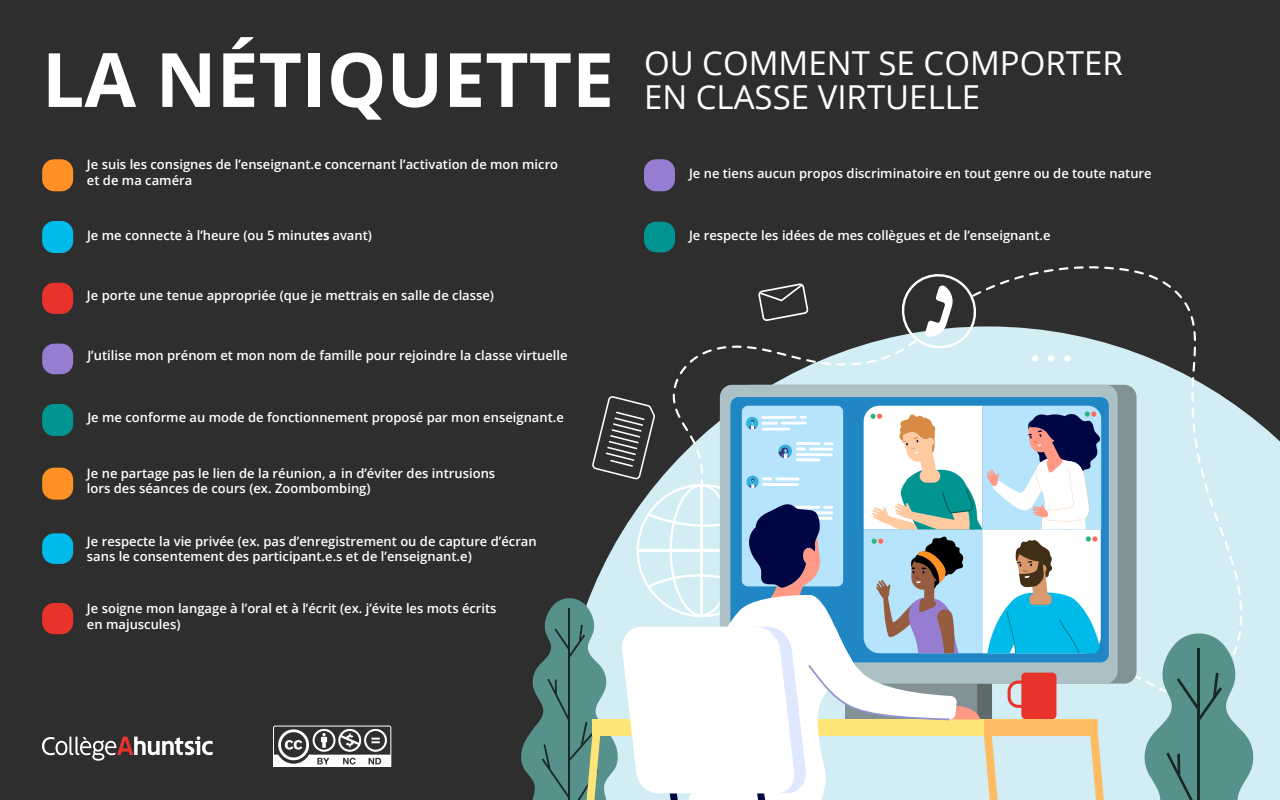
<style>
.page{position:relative;width:1280px;height:800px;background:#2e2e2e}
.page>*{position:absolute;margin:0;border:0;box-sizing:border-box;transform-origin:0 0}
.t1{font:700 75px "Open Sans";color:#fff}
.t2{font:33px/34px "Open Sans";color:#fff}
.t3{font:600 13px/15.6px "Open Sans";color:#fff}
.s1{font-weight:700}
</style>
<div class="page">
<svg style="left:42px;top:736px;width:171px;height:25px"></svg>
<div style="left:1106px;top:410px;width:174px;height:390px;background:#d3edf4"></div>
<svg style="left:1047px;top:266px;width:195px;height:429px;fill:#d3edf4"></svg>
<div style="left:739px;top:385px;width:398px;height:299px;background:#829193;border-radius:12px"></div>
<svg style="left:720px;top:385px;width:398px;height:299px;fill:#acc1c6"></svg>
<svg style="left:1126px;top:630px;width:146px;height:170px"></svg>
<svg style="left:521px;top:270px;width:585px;height:530px"></svg>
<div style="left:42px;top:283px;width:31px;height:31px;background:#e8332b;border-radius:12px"></div>
<div style="left:42px;top:603px;width:31px;height:31px;background:#e8332b;border-radius:12px"></div>
<div style="left:42px;top:344px;width:31px;height:30px;background:#977dd1;border-radius:12px"></div>
<div style="left:644px;top:159px;width:31px;height:32px;background:#977dd1;border-radius:12px"></div>
<div style="left:42px;top:404px;width:31px;height:32px;background:#009590;border-radius:12px"></div>
<div style="left:644px;top:222px;width:31px;height:30px;background:#009590;border-radius:12px"></div>
<div style="left:42px;top:159px;width:31px;height:32px;background:#ff9124;border-radius:12px"></div>
<div style="left:42px;top:468px;width:31px;height:32px;background:#ff9124;border-radius:12px"></div>
<div style="left:42px;top:221px;width:31px;height:32px;background:#00bbea;border-radius:12px"></div>
<div style="left:42px;top:533px;width:31px;height:31px;background:#00bbea;border-radius:12px"></div>
<svg style="left:273px;top:726px;width:118px;height:41px"></svg>
<h1 class="t1" style="left:42px;top:27px;width:574px">LA NÉTIQUETTE</h1>
<p class="t3" style="left:87px;top:157px;width:473px">Je suis les consignes de l’enseignant.e concernant l’activation de mon micro et de ma caméra</p>
<p class="t3" style="left:87px;top:227px;width:286px">Je me connecte à l’heure (ou 5 minut<span class="s1">es</span> avant)</p>
<p class="t3" style="left:87px;top:288px;width:409px">Je porte une tenue appropriée (que je mettrais en salle de classe)</p>
<p class="t3" style="left:87px;top:347px;width:482px">J’utilise mon prénom et mon nom de famille pour rejoindre la classe virtuelle</p>
<p class="t3" style="left:87px;top:409px;width:478px">Je me conforme au mode de fonctionnement proposé par mon enseignant.e</p>
<p class="t3" style="left:87px;top:465px;width:410px">Je ne partage pas le lien de la réunion, a in d’éviter des intrusions lors des séances de cours (ex. Zoombombing)</p>
<p class="t3" style="left:87px;top:533px;width:451px">Je respecte la vie privée (ex. pas d’enregistrement ou de capture d’écran sans le consentement des participant.e.s et de l’enseignant.e)</p>
<p class="t3" style="left:87px;top:600px;width:411px">Je soigne mon langage à l’oral et à l’écrit (ex. j’évite les mots écrits en majuscules)</p>
<h2 class="t2" style="left:644px;top:45px;width:480px">OU COMMENT SE COMPORTER<br>EN CLASSE VIRTUELLE</h2>
<p class="t3" style="left:689px;top:166px;width:464px">Je ne tiens aucun propos discriminatoire en tout genre ou de toute nature</p>
<p class="t3" style="left:689px;top:227px;width:363px">Je respecte les idées de mes collègues et de l’enseignant.e</p>
</div>
